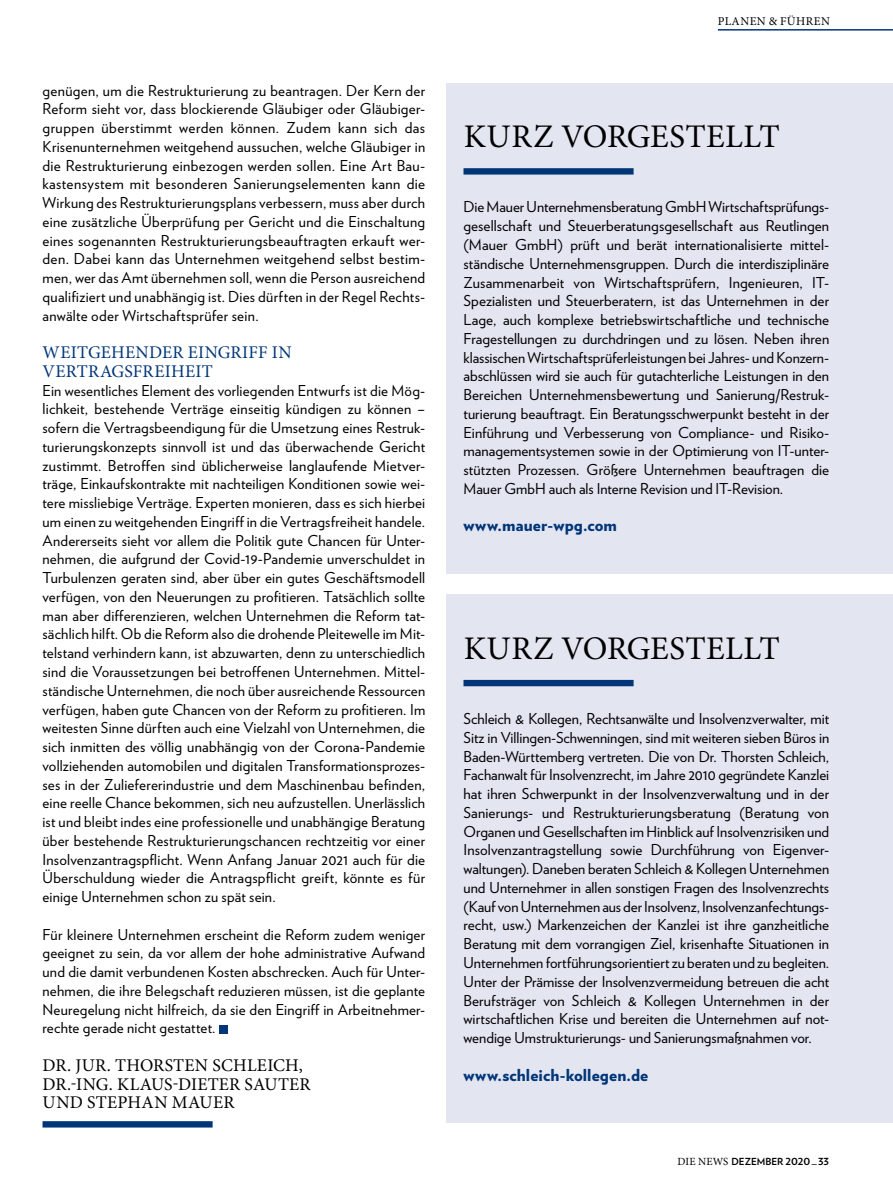
<style>
.page{position:relative;width:893px;height:1191px;background:#fff}
.page>*{position:absolute;margin:0;border:0;box-sizing:border-box;transform-origin:0 0}
.t1{font:33px "Minion Pro";letter-spacing:.01em;color:#000}
.t2{font:17.85px/18.8px "Minion Pro";letter-spacing:.01em;color:#000}
.t3{font:17.85px/18.8px "Minion Pro";letter-spacing:.01em;color:#003678}
.t4{font:900 16.5px "Verlag";letter-spacing:.005em;color:#003678}
.t5{font:15px/18.8px "Verlag";letter-spacing:.01em;color:#000;text-align:justify}
.t6{font:12px "Minion Pro";letter-spacing:.04em;color:#000}
.t7{font:700 9.75px "Verlag";color:#000}
.s1{font-family:"Minion Pro";font-weight:400;font-size:10.95px}
</style>
<div class="page">
<hr style="left:718px;top:29px;width:175px;height:2px;background:#003678">
<div style="left:219px;top:1024px;width:8px;height:9px;background:#003678"></div>
<svg style="left:43px;top:1121px;width:170px;height:6px"></svg>
<div style="left:446px;top:83px;width:447px;height:491px;background:#e3e5f1"></div>
<svg style="left:463px;top:168px;width:171px;height:7px"></svg>
<div style="left:446px;top:594px;width:447px;height:529px;background:#e3e5f1"></div>
<svg style="left:463px;top:680px;width:171px;height:6px"></svg>
<p class="t5" style="left:43px;top:80px;width:384px">genügen, um die Restrukturierung zu beantragen. Der Kern der Reform sieht vor, dass blockierende Gläubiger oder Gläubiger&shy;gruppen überstimmt werden können. Zudem kann sich das Krisenunternehmen weitgehend aussuchen, welche Gläubiger in die Restrukturierung einbezogen werden sollen. Eine Art Bau&shy;kastensystem mit besonderen Sanierungselementen kann die Wirkung des Restrukturierungsplans verbessern, muss aber durch eine zusätzliche Überprüfung per Gericht und die Einschaltung eines sogenannten Restrukturierungsbeauftragten erkauft wer&shy;den. Dabei kann das Unternehmen weitgehend selbst bestim&shy;men, wer das Amt übernehmen soll, wenn die Person ausreichend qualifiziert und unabhängig ist. Dies dürften in der Regel Rechts&shy;anwälte oder Wirtschaftsprüfer sein.</p>
<p class="t3" style="left:43px;top:343px;width:251px">WEITGEHENDER EINGRIFF IN<br>VERTRAGSFREIHEIT</p>
<p class="t5" style="left:43px;top:380px;width:384px">Ein wesentliches Element des vorliegenden Entwurfs ist die Mög&shy;lichkeit, bestehende Verträge einseitig kündigen zu können – sofern die Vertragsbeendigung für die Umsetzung eines Restruk&shy;turierungskonzepts sinnvoll ist und das überwachende Gericht zustimmt. Betroffen sind üblicherweise langlaufende Mietver&shy;träge, Einkaufskontrakte mit nachteiligen Konditionen sowie wei&shy;tere missliebige Verträge. Experten monieren, dass es sich hierbei um einen zu weitgehenden Eingriff in die Vertragsfreiheit handele.<br>Andererseits sieht vor allem die Politik gute Chancen für Unter&shy;nehmen, die aufgrund der Covid-19-Pandemie unverschuldet in Turbulenzen geraten sind, aber über ein gutes Geschäftsmodell verfügen, von den Neuerungen zu profitieren. Tatsächlich sollte man aber differenzieren, welchen Unternehmen die Reform tat&shy;sächlich hilft. Ob die Reform also die drohende Pleitewelle im Mit&shy;telstand verhindern kann, ist abzuwarten, denn zu unterschiedlich sind die Voraussetzungen bei betroffenen Unternehmen. Mittel&shy;ständische Unternehmen, die noch über ausreichende Ressourcen verfügen, haben gute Chancen von der Reform zu profitieren. Im weitesten Sinne dürften auch eine Vielzahl von Unternehmen, die sich inmitten des völlig unabhängig von der Corona-Pandemie vollziehenden automobilen und digitalen Transformationsprozes&shy;ses in der Zuliefererindustrie und dem Maschinenbau befinden, eine reelle Chance bekommen, sich neu aufzustellen. Unerlässlich ist und bleibt indes eine professionelle und unabhängige Beratung über bestehende Restrukturierungschancen rechtzeitig vor einer Insolvenzantragspflicht. Wenn Anfang Januar 2021 auch für die Überschuldung wieder die Antragspflicht greift, könnte es für einige Unternehmen schon zu spät sein.</p>
<p class="t5" style="left:43px;top:924px;width:384px">Für kleinere Unternehmen erscheint die Reform zudem weniger geeignet zu sein, da vor allem der hohe administrative Aufwand und die damit verbundenen Kosten abschrecken. Auch für Unter&shy;nehmen, die ihre Belegschaft reduzieren müssen, ist die geplante Neuregelung nicht hilfreich, da sie den Eingriff in Arbeitnehmer&shy;rechte gerade nicht gestattet.</p>
<p class="t2" style="left:43px;top:1056px;width:269px">DR. JUR. THORSTEN SCHLEICH,<br>DR.-ING. KLAUS-DIETER SAUTER<br>UND STEPHAN MAUER</p>
<p class="t6" style="left:718px;top:13px;width:32px">PLANEN</p>
<p class="t6" style="left:769px;top:13px;width:54px">&amp; FÜHREN</p>
<h1 class="t1" style="left:464px;top:114px;width:318px">KURZ VORGESTELLT</h1>
<p class="t5" style="left:463px;top:197px;width:367px">Die Mauer Unternehmensberatung GmbH Wirtschaftsprüfungs&shy;gesellschaft und Steuerberatungsgesellschaft aus Reutlingen (Mauer GmbH) prüft und berät internationalisierte mittel&shy;ständische Unternehmensgruppen. Durch die interdisziplinäre Zusammenarbeit von Wirtschaftsprüfern, Ingenieuren, IT-Spezialisten und Steuerberatern, ist das Unternehmen in der Lage, auch komplexe betriebswirtschaftliche und technische Fragestellungen zu durchdringen und zu lösen. Neben ihren klassischen Wirtschaftsprüferleistungen bei Jahres- und Konzern&shy;abschlüssen wird sie auch für gutachterliche Leistungen in den Bereichen Unternehmensbewertung und Sanierung/Restruk&shy;turierung beauftragt. Ein Beratungsschwerpunkt besteht in der Einführung und Verbesserung von Compliance- und Risiko&shy;managementsystemen sowie in der Optimierung von IT-unter&shy;stützten Prozessen. Größere Unternehmen beauftragen die Mauer GmbH auch als Interne Revision und IT-Revision.</p>
<p class="t4" style="left:463px;top:512px;width:155px">www.mauer-wpg.com</p>
<h1 class="t1" style="left:464px;top:626px;width:318px">KURZ VORGESTELLT</h1>
<p class="t5" style="left:463px;top:708px;width:367px">Schleich &amp; Kollegen, Rechtsanwälte und Insolvenzverwalter, mit Sitz in Villingen-Schwenningen, sind mit weiteren sieben Büros in Baden-Württemberg vertreten. Die von Dr. Thorsten Schleich, Fachanwalt für Insolvenzrecht, im Jahre 2010 gegründete Kanzlei hat ihren Schwerpunkt in der Insolvenzverwaltung und in der Sanierungs- und Restrukturierungsberatung (Beratung von Organen und Gesellschaften im Hinblick auf Insolvenzrisiken und Insolvenzantragstellung sowie Durchführung von Eigenver&shy;waltungen). Daneben beraten Schleich &amp; Kollegen Unternehmen und Unternehmer in allen sonstigen Fragen des Insolvenzrechts (Kauf von Unternehmen aus der Insolvenz, Insolvenzanfechtungs&shy;recht, usw.) Markenzeichen der Kanzlei ist ihre ganzheitliche Beratung mit dem vorrangigen Ziel, krisenhafte Situationen in Unternehmen fortführungsorientiert zu beraten und zu begleiten.<br>Unter der Prämisse der Insolvenzvermeidung betreuen die acht Berufsträger von Schleich &amp; Kollegen Unternehmen in der wirtschaftlichen Krise und bereiten die Unternehmen auf not&shy;wendige Umstrukturierungs- und Sanierungsmaßnahmen vor.</p>
<p class="t4" style="left:463px;top:1061px;width:186px">www.schleich-kollegen.de</p>
<p class="t7" style="left:677px;top:1153px;width:153px"><span class="s1">DIE NEWS</span> DEZEMBER 2020 _ 33</p>
</div>
